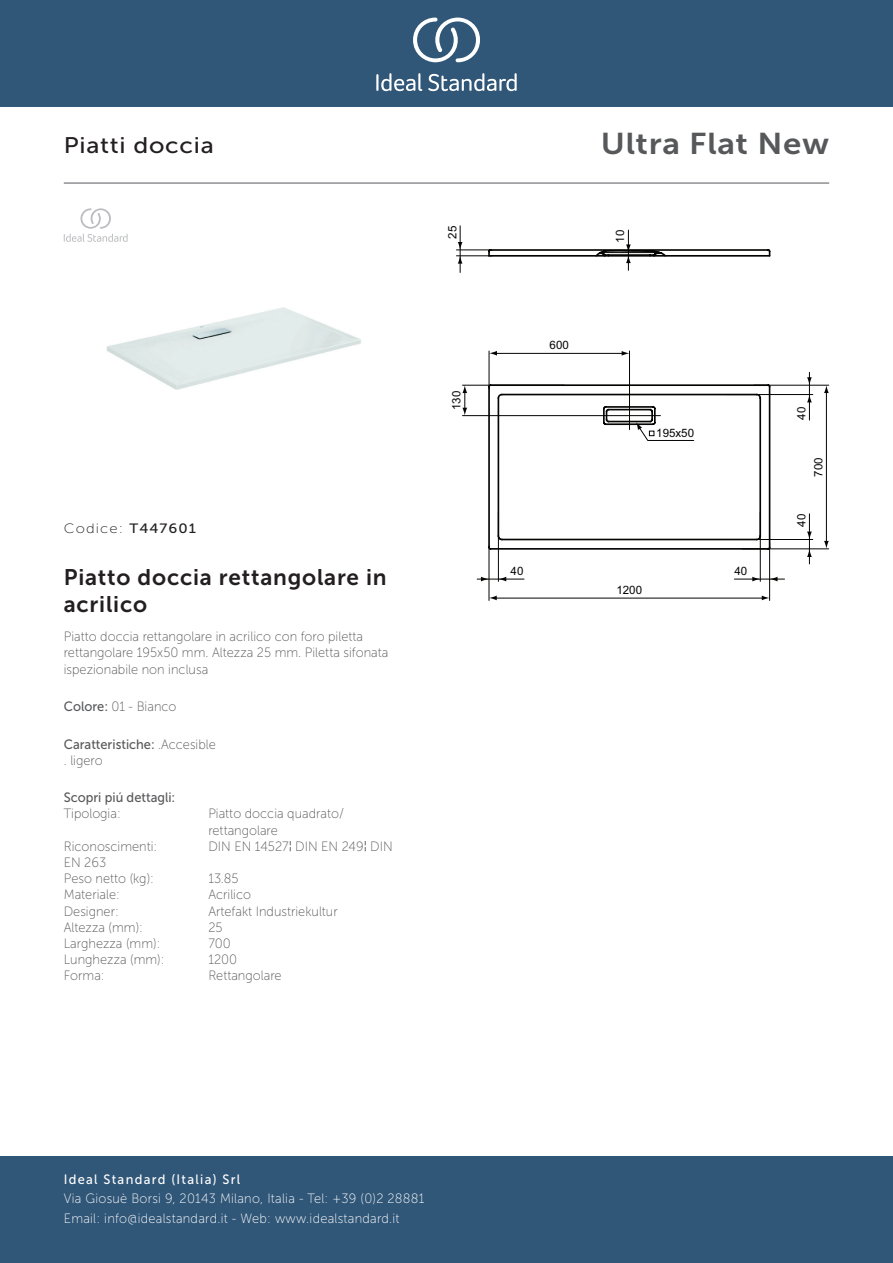
<style>
.page{position:relative;width:893px;height:1263px;background:#fff}
.page>*{position:absolute;margin:0;border:0;box-sizing:border-box;transform-origin:0 0}
._001_Produkttyp{font:30px "Museo Sans 700";letter-spacing:.02em;color:#57585a;scale:1.1 1}
.Article_Name{font:22.5px/27px "Museo Sans 700";letter-spacing:.035em;color:#231f20}
.t1{font:22.5px "Museo Sans 500";letter-spacing:.03em;color:#231f20;scale:1.1 1}
.Marketing_Descriptio{font:13.5px/16.2px "Museo Sans 100";color:#57585a;scale:.95 1}
.t2{font:13.5px/19.5px "Museo Sans 100";letter-spacing:.02em;color:#fff;scale:.95 1}
.Type{font:13.5px/16.2px "Museo Sans 100";color:#57585a;scale:.95 1}
.Accreditations{font:13.5px "Museo Sans 100";color:#57585a;scale:.95 1}
.Features{font:13.5px/16.2px "Museo Sans 100";color:#57585a;scale:.95 1}
.Designer{font:13.5px "Museo Sans 100";color:#57585a;scale:.95 1}
.t3{font:13.5px "Museo Sans 500";letter-spacing:.1em;color:#fff;scale:.95 1}
.Net_Weight__kg{font:13.5px "Museo Sans 100";color:#57585a;scale:.95 1}
.t4{font:13.5px "Museo Sans 500";color:#57585a;scale:.95 1}
.Material{font:13.5px "Museo Sans 100";color:#57585a;scale:.95 1}
.Length__mm{font:13.5px "Museo Sans 100";color:#57585a;scale:.95 1}
.Shape{font:13.5px "Museo Sans 100";color:#57585a;scale:.95 1}
.Width__mm{font:13.5px "Museo Sans 100";color:#57585a;scale:.95 1}
.Colour{font:13.5px "Museo Sans 100";color:#57585a;scale:.95 1}
.t5{font:13.5px "Museo Sans 100";letter-spacing:.075em;color:#231f20;scale:1.1 1}
.Height__mm{font:13.5px "Museo Sans 100";color:#57585a;scale:.95 1}
.t6{font:11.55px "Arial";color:#040503}
.s1{font-family:"Museo Sans 500"}
</style>
<div class="page">
<div style="left:0;top:1157px;width:893px;height:106px;background:#305678"></div>
<div style="left:0;top:0;width:893px;height:107px;background:#305678"></div>
<svg style="left:428px;top:73px;width:89px;height:18px"></svg>
<svg style="left:376px;top:73px;width:46px;height:18px"></svg>
<svg style="left:413px;top:18px;width:67px;height:44px"></svg>
<hr style="left:64px;top:183px;width:765px;height:1px;background:#57585a">
<img style="left:106px;top:307px;width:255px;height:83px">
<svg style="left:487px;top:249px;width:284px;height:301px"></svg>
<hr style="left:603px;top:252px;width:53px;height:1px;background:#040503">
<hr style="left:489px;top:255px;width:281px;height:2px;background:#040503">
<hr style="left:456px;top:249px;width:36px;height:1px;background:#040503">
<hr style="left:460px;top:226px;width:1px;height:46px;background:#040503">
<svg style="left:458px;top:256px;width:4px;height:8px"></svg>
<svg style="left:458px;top:242px;width:4px;height:8px"></svg>
<hr style="left:456px;top:255px;width:36px;height:1px;background:#040503">
<hr style="left:628px;top:230px;width:1px;height:40px;background:#040503">
<svg style="left:626px;top:244px;width:5px;height:19px"></svg>
<hr style="left:769px;top:542px;width:1px;height:58px;background:#040503">
<hr style="left:495px;top:598px;width:269px;height:1px;background:#040503">
<svg style="left:762px;top:596px;width:8px;height:4px"></svg>
<svg style="left:490px;top:596px;width:7px;height:4px"></svg>
<hr style="left:489px;top:546px;width:1px;height:54px;background:#040503">
<svg style="left:481px;top:577px;width:8px;height:4px"></svg>
<hr style="left:498px;top:512px;width:1px;height:69px;background:#040503">
<hr style="left:477px;top:579px;width:47px;height:1px;background:#040503">
<svg style="left:498px;top:577px;width:8px;height:4px"></svg>
<svg style="left:752px;top:577px;width:8px;height:4px"></svg>
<hr style="left:760px;top:512px;width:1px;height:69px;background:#040503">
<hr style="left:734px;top:579px;width:50px;height:1px;background:#040503">
<svg style="left:770px;top:577px;width:7px;height:4px"></svg>
<hr style="left:754px;top:385px;width:75px;height:1px;background:#040503">
<svg style="left:824px;top:385px;width:5px;height:8px"></svg>
<svg style="left:824px;top:541px;width:5px;height:7px"></svg>
<hr style="left:742px;top:548px;width:87px;height:1px;background:#040503">
<hr style="left:826px;top:391px;width:1px;height:151px;background:#040503">
<svg style="left:807px;top:532px;width:5px;height:7px"></svg>
<hr style="left:726px;top:539px;width:87px;height:1px;background:#040503">
<hr style="left:809px;top:514px;width:1px;height:50px;background:#040503">
<svg style="left:807px;top:549px;width:5px;height:8px"></svg>
<svg style="left:807px;top:377px;width:5px;height:8px"></svg>
<hr style="left:726px;top:394px;width:87px;height:1px;background:#040503">
<hr style="left:809px;top:372px;width:1px;height:48px;background:#040503">
<svg style="left:807px;top:395px;width:5px;height:7px"></svg>
<svg style="left:488px;top:350px;width:142px;height:80px"></svg>
<svg style="left:462px;top:386px;width:5px;height:29px"></svg>
<hr style="left:462px;top:385px;width:102px;height:1px;background:#040503">
<hr style="left:462px;top:415px;width:198px;height:1px;background:#040503">
<svg style="left:636px;top:422px;width:59px;height:19px"></svg>
<svg style="left:64px;top:208px;width:64px;height:34px"></svg>
<p class="t1" style="left:64px;top:133px;width:138px">Piatti doccia</p>
<p class="_001_Produkttyp" style="left:601px;top:127px;width:209px">Ultra Flat New</p>
<p class="t6" style="left:445px;top:239px;width:14px;rotate:-90deg">25</p>
<p class="t6" style="left:613px;top:243px;width:14px;rotate:-90deg">10</p>
<p class="t5" style="left:64px;top:521px;width:122px">Codice: <span class="s1">T447601</span></p>
<p class="Article_Name" style="left:64px;top:564px;width:324px">Piatto doccia rettangolare in acrilico</p>
<p class="Marketing_Descriptio" style="left:64px;top:629px;width:343px">Piatto doccia rettangolare in acrilico con foro piletta rettangolare 195x50 mm. Altezza 25 mm. Piletta sifonata ispezionabile non inclusa</p>
<p class="Colour" style="left:64px;top:699px;width:120px"><span class="s1">Colore:</span> 01 - Bianco</p>
<p class="Features" style="left:64px;top:736px;width:162px"><span class="s1">Caratteristiche:</span> .Accesible . ligero</p>
<p class="t4" style="left:64px;top:790px;width:119px">Scopri piú dettagli:</p>
<p class="Type" style="left:64px;top:806px;width:62px">Tipologia:</p>
<p class="Type" style="left:208px;top:806px;width:144px">Piatto doccia quadrato/ rettangolare</p>
<p class="Accreditations" style="left:64px;top:839px;width:100px">Riconoscimenti:</p>
<p class="Accreditations" style="left:208px;top:839px;width:196px">DIN EN 14527¦DIN EN 249¦DIN</p>
<p class="Accreditations" style="left:64px;top:855px;width:46px">EN 263</p>
<p class="Net_Weight__kg" style="left:64px;top:871px;width:96px">Peso netto (kg):</p>
<p class="Net_Weight__kg" style="left:208px;top:871px;width:33px">13.85</p>
<p class="Material" style="left:64px;top:887px;width:61px">Materiale:</p>
<p class="Material" style="left:208px;top:887px;width:46px">Acrilico</p>
<p class="Designer" style="left:64px;top:904px;width:59px">Designer:</p>
<p class="Designer" style="left:208px;top:904px;width:138px">Artefakt Industriekultur</p>
<p class="Height__mm" style="left:64px;top:920px;width:85px">Altezza (mm):</p>
<p class="Height__mm" style="left:208px;top:920px;width:16px">25</p>
<p class="Width__mm" style="left:64px;top:936px;width:103px">Larghezza (mm):</p>
<p class="Width__mm" style="left:208px;top:936px;width:25px">700</p>
<p class="Length__mm" style="left:64px;top:952px;width:108px">Lunghezza (mm):</p>
<p class="Length__mm" style="left:208px;top:952px;width:32px">1200</p>
<p class="Shape" style="left:64px;top:968px;width:45px">Forma:</p>
<p class="Shape" style="left:208px;top:968px;width:79px">Rettangolare</p>
<p class="t6" style="left:449px;top:410px;width:21px;rotate:-90deg">130</p>
<p class="t6" style="left:550px;top:338px;width:21px">600</p>
<p class="t6" style="left:656px;top:425px;width:39px">195x50</p>
<p class="t6" style="left:511px;top:564px;width:14px">40</p>
<p class="t6" style="left:734px;top:564px;width:14px">40</p>
<p class="t6" style="left:616px;top:582px;width:27px">1200</p>
<p class="t6" style="left:794px;top:420px;width:14px;rotate:-90deg">40</p>
<p class="t6" style="left:811px;top:476px;width:21px;rotate:-90deg">700</p>
<p class="t6" style="left:794px;top:527px;width:14px;rotate:-90deg">40</p>
<p class="t3" style="left:64px;top:1172px;width:187px">Ideal Standard (Italia) Srl</p>
<p class="t2" style="left:64px;top:1189px;width:381px">Via Giosuè Borsi 9, 20143 Milano, Italia - Tel: +39 (0)2 28881<br>Email: info@idealstandard.it - Web: www.idealstandard.it</p>
</div>
